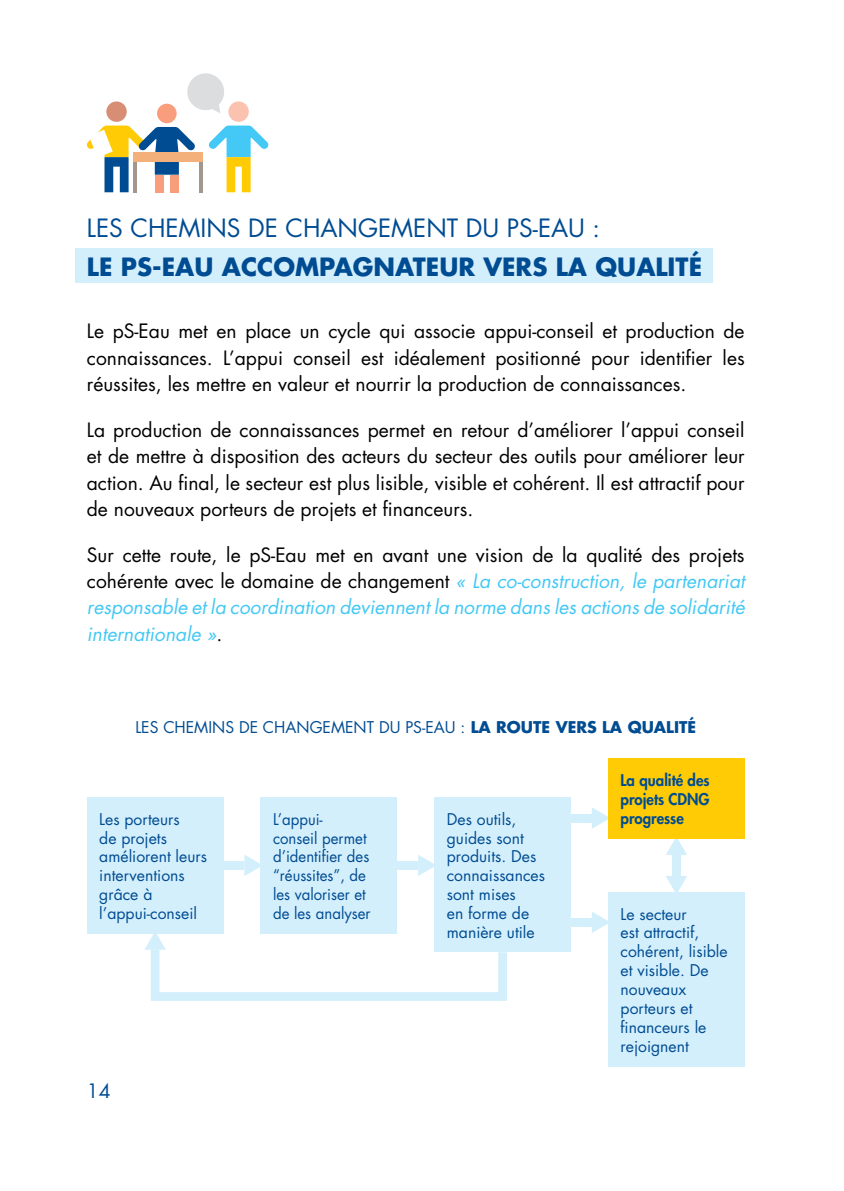
<style>
.page{position:relative;width:844px;height:1191px;background:#fff}
.page>*{position:absolute;margin:0;border:0;box-sizing:border-box;transform-origin:0 0}
.t1{font:700 24.5px "Futura Std";color:#004c92}
.t2{font:24.5px "Futura Std";color:#004c92}
.t3{font:19.25px/26.2px "Futura Std";color:#000;text-align:justify}
.t4{font:italic 19.25px/26.2px "Futura Std";color:#44c8f5;text-align:justify}
.t5{font:19.25px "Futura Std";color:#004c92}
.t6{font:15.75px/18.9px "Futura Std";color:#004c92}
.t7{font:15.75px/18.9px "Futura Std";color:#004c92;scale:.95 1}
.t8{font:800 15.75px/18.9px "Futura Std";color:#004c92;scale:.95 1}
.s1{font-style:normal;color:#000}
.s2{font-weight:700}
</style>
<div class="page">
<div style="left:87px;top:797px;width:136px;height:136px;background:#d4effc"></div>
<div style="left:76px;top:248px;width:636px;height:35px;background:#d4effc"></div>
<div style="left:106px;top:101px;width:21px;height:21px;background:#d78e74;border-radius:50%"></div>
<div style="left:157px;top:104px;width:20px;height:19px;background:#f89e7c;border-radius:50%"></div>
<svg style="left:187px;top:73px;width:37px;height:40px"></svg>
<div style="left:228px;top:101px;width:21px;height:21px;background:#fbc2b0;border-radius:50%"></div>
<svg style="left:209px;top:126px;width:59px;height:66px"></svg>
<svg style="left:86px;top:126px;width:109px;height:66px"></svg>
<hr style="left:133px;top:162px;width:4px;height:30px;background:#a1978f">
<hr style="left:199px;top:162px;width:4px;height:30px;background:#a1978f">
<div style="left:133px;top:152px;width:70px;height:10px;background:#f4b07b"></div>
<div style="left:397px;top:861px;width:21px;height:8px;background:#d4effc"></div>
<svg style="left:418px;top:855px;width:16px;height:21px"></svg>
<div style="left:570px;top:813px;width:21px;height:9px;background:#d4effc"></div>
<svg style="left:591px;top:807px;width:17px;height:21px"></svg>
<div style="left:570px;top:918px;width:21px;height:8px;background:#d4effc"></div>
<svg style="left:591px;top:912px;width:17px;height:21px"></svg>
<div style="left:672px;top:855px;width:8px;height:21px;background:#d4effc"></div>
<svg style="left:665px;top:838px;width:22px;height:17px"></svg>
<svg style="left:666px;top:876px;width:21px;height:16px"></svg>
<div style="left:223px;top:861px;width:21px;height:8px;background:#d4effc"></div>
<svg style="left:244px;top:855px;width:16px;height:21px"></svg>
<svg style="left:144px;top:933px;width:363px;height:68px"></svg>
<div style="left:260px;top:797px;width:137px;height:136px;background:#d4effc"></div>
<div style="left:608px;top:758px;width:136px;height:80px;background:#ffcb05"></div>
<div style="left:434px;top:797px;width:136px;height:155px;background:#d4effc"></div>
<div style="left:608px;top:892px;width:136px;height:175px;background:#d4effc"></div>
<p class="t2" style="left:87px;top:213px;width:514px">LES CHEMINS DE CHANGEMENT DU PS-EAU :</p>
<p class="t1" style="left:87px;top:250px;width:616px">LE PS-EAU ACCOMPAGNATEUR VERS LA QUALITÉ</p>
<p class="t3" style="left:87px;top:318px;width:659px">Le pS-Eau met en place un cycle qui associe appui-conseil et production de connaissances. L’appui conseil est idéalement positionné pour identifier les réussites, les mettre en valeur et nourrir la production de connaissances.</p>
<p class="t3" style="left:87px;top:417px;width:659px">La production de connaissances permet en retour d’améliorer l’appui conseil et de mettre à disposition des acteurs du secteur des outils pour améliorer leur action. Au final, le secteur est plus lisible, visible et cohérent. Il est attractif pour de nouveaux porteurs de projets et financeurs.</p>
<p class="t4" style="left:87px;top:542px;width:659px"><span class="s1">Sur cette route, le pS-Eau met en avant une vision de la qualité des projets cohérente avec le domaine de changement</span> « La co-construction, le partenariat responsable et la coordination deviennent la norme dans les actions de solidarité internationale »<span class="s1">.</span></p>
<p class="t6" style="left:135px;top:718px;width:562px">LES CHEMINS DE CHANGEMENT DU PS-EAU : <span class="s2">LA ROUTE VERS LA QUALITÉ</span></p>
<p class="t6" style="left:99px;top:809px;width:109px">Les porteurs<br>de projets améliorent leurs interventions grâce à l’appui-conseil</p>
<p class="t7" style="left:273px;top:809px;width:104px">L’appui&shy;conseil permet d’identifier des “réussites”, de les valoriser et de les analyser</p>
<p class="t5" style="left:87px;top:1079px;width:25px">14</p>
<p class="t8" style="left:620px;top:770px;width:95px">La qualité des projets CDNG</p>
<p class="t6" style="left:446px;top:809px;width:71px">Des outils,</p>
<p class="t8" style="left:620px;top:808px;width:68px">progresse</p>
<p class="t6" style="left:446px;top:828px;width:100px">guides sont produits. Des connaissances sont mises<br>en forme de manière utile</p>
<p class="t6" style="left:620px;top:904px;width:109px">Le secteur<br>est attractif, cohérent, lisible et visible. De nouveaux porteurs et financeurs le rejoignent</p>
</div>
